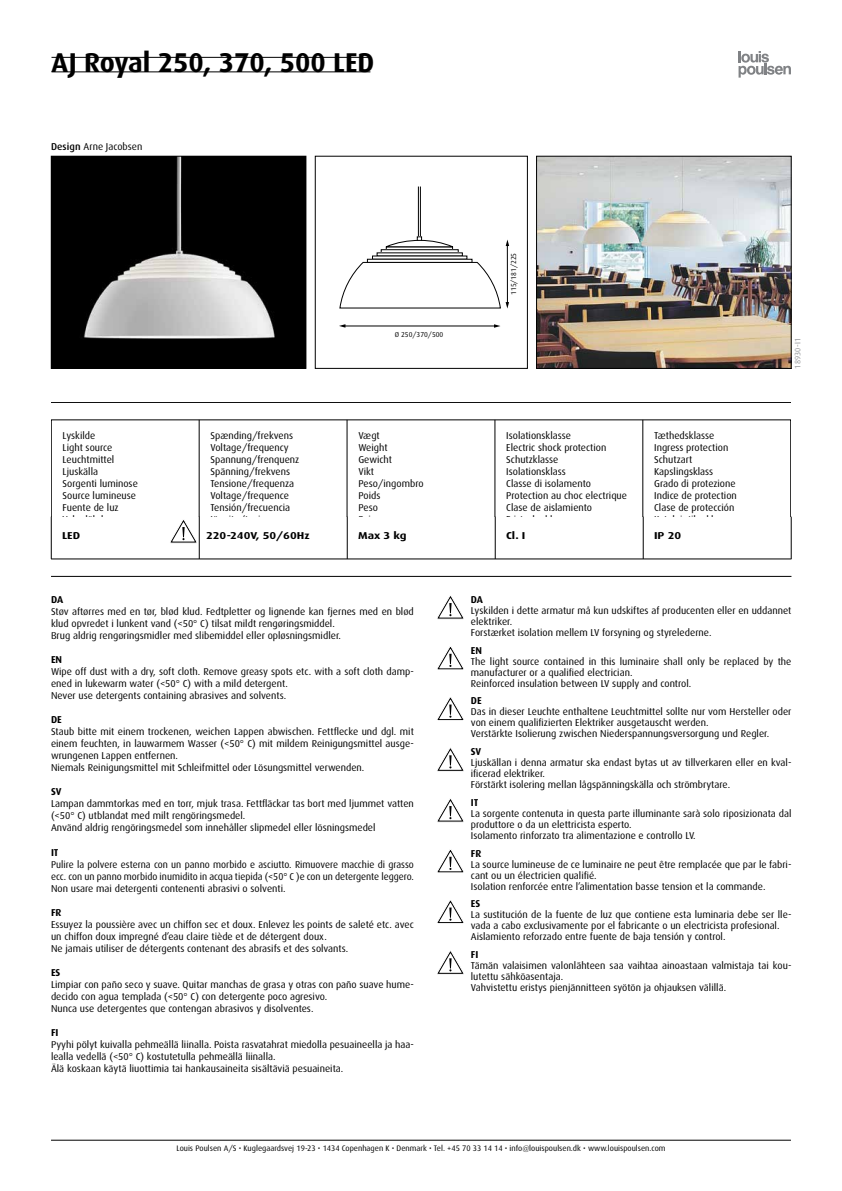
<style>
.page{position:relative;width:842px;height:1191px;background:#fff}
.page>*{position:absolute;margin:0;border:0;box-sizing:border-box;transform-origin:0 0}
.t1{font:700 27.2px "Dax";color:#000}
.t2{font:10px/12px "Dax";color:#000}
.t3{font:10px/12px "Dax";color:#000;text-align:justify;scale:.96 1}
.t4{font:700 10px "Dax";color:#000;scale:1.2 1}
.t5{font:700 10px "Dax";color:#000}
.t6{font:8px "Dax";color:#000}
.t7{font:8px "Dax";color:#939598}
.t8{font:7.2px "Dax";color:#000}
.s1{font-weight:500}
</style>
<div class="page">
<svg style="left:437px;top:596px;width:27px;height:23px"></svg>
<svg style="left:437px;top:646px;width:27px;height:24px"></svg>
<svg style="left:437px;top:747px;width:27px;height:24px"></svg>
<svg style="left:437px;top:799px;width:27px;height:23px"></svg>
<svg style="left:437px;top:849px;width:27px;height:24px"></svg>
<svg style="left:437px;top:900px;width:27px;height:23px"></svg>
<svg style="left:437px;top:950px;width:27px;height:24px"></svg>
<svg style="left:437px;top:697px;width:27px;height:23px"></svg>
<svg style="left:170px;top:520px;width:27px;height:23px"></svg>
<svg style="left:738px;top:51px;width:53px;height:27px"></svg>
<hr style="left:51px;top:1140px;width:740px;height:1px;background:#000">
<hr style="left:51px;top:402px;width:740px;height:1px;background:#000">
<svg style="left:51px;top:419px;width:740px;height:97px"></svg>
<hr style="left:51px;top:516px;width:1px;height:43px;background:#000">
<hr style="left:199px;top:516px;width:1px;height:43px;background:#000">
<hr style="left:347px;top:516px;width:1px;height:43px;background:#000">
<hr style="left:495px;top:516px;width:1px;height:43px;background:#000">
<hr style="left:643px;top:516px;width:1px;height:43px;background:#000">
<hr style="left:791px;top:516px;width:1px;height:43px;background:#000">
<hr style="left:51px;top:558px;width:740px;height:1px;background:#000">
<hr style="left:51px;top:576px;width:740px;height:1px;background:#000">
<img style="left:53px;top:158px;width:251px;height:209px">
<div style="left:51px;top:156px;width:255px;height:213px;border:1px solid #000"></div>
<hr style="left:51px;top:57px;width:319px;height:1px;background:#000">
<hr style="left:51px;top:72px;width:319px;height:1px;background:#000">
<div style="left:418px;top:186px;width:3px;height:51px;border:1px solid #000"></div>
<div style="left:381px;top:249px;width:78px;height:4px;border:1px solid #000"></div>
<svg style="left:385px;top:236px;width:69px;height:12px"></svg>
<hr style="left:507px;top:245px;width:1px;height:59px;background:#000">
<hr style="left:343px;top:325px;width:152px;height:1px;background:#000">
<svg style="left:506px;top:239px;width:3px;height:7px"></svg>
<svg style="left:339px;top:324px;width:6px;height:4px"></svg>
<svg style="left:494px;top:324px;width:6px;height:4px"></svg>
<svg style="left:339px;top:262px;width:170px;height:47px"></svg>
<div style="left:315px;top:156px;width:213px;height:213px;border:1px solid #000"></div>
<img style="left:538px;top:158px;width:251px;height:209px">
<div style="left:536px;top:156px;width:255px;height:213px;border:1px solid #000"></div>
<h1 class="t1" style="left:51px;top:47px;width:324px">AJ Royal 250, 370, 500 LED</h1>
<p class="t2" style="left:51px;top:140px;width:93px"><span class="s1">Design</span> Arne Jacobsen</p>
<p class="t8" style="left:395px;top:330px;width:50px">Ø 250/370/500</p>
<p class="t8" style="left:510px;top:295px;width:44px;rotate:-90deg">115/181/225</p>
<p class="t2" style="left:63px;top:429px;width:77px">Lyskilde<br>Light source<br>Leuchtmittel<br>Ljuskälla<br>Sorgenti luminose<br>Source lumineuse<br>Fuente de luz<br>Valonlähde</p>
<p class="t2" style="left:210px;top:429px;width:90px">Spænding/frekvens<br>Voltage/frequency<br>Spannung/frenquenz<br>Spänning/frekvens<br>Tensione/frequenza<br>Voltage/frequence<br>Tensión/frecuencia</p>
<p class="t2" style="left:358px;top:429px;width:67px">Vægt<br>Weight<br>Gewicht<br>Vikt<br>Peso/ingombro<br>Poids<br>Peso</p>
<p class="t2" style="left:506px;top:429px;width:122px">Isolationsklasse<br>Electric shock protection<br>Schutzklasse<br>Isolationsklass<br>Classe di isolamento<br>Protection au choc electrique<br>Clase de aislamiento</p>
<p class="t2" style="left:654px;top:429px;width:84px">Tæthedsklasse<br>Ingress protection<br>Schutzart<br>Kapslingsklass<br>Grado di protezione<br>Indice de protection<br>Clase de protección<br>Kotelointiluokka</p>
<p class="t4" style="left:62px;top:530px;width:17px">LED</p>
<p class="t4" style="left:206px;top:530px;width:88px">220-240V, 50/60Hz</p>
<p class="t4" style="left:358px;top:530px;width:42px">Max 3 kg</p>
<p class="t4" style="left:506px;top:530px;width:18px">Cl. I</p>
<p class="t4" style="left:654px;top:530px;width:24px">IP 20</p>
<p class="t7" style="left:793px;top:369px;width:32px;rotate:-90deg">18930-I1</p>
<p class="t5" style="left:51px;top:593px;width:14px">DA</p>
<p class="t2" style="left:51px;top:605px;width:364px">Støv aftørres med en tør, blød klud. Fedtpletter og lignende kan fjernes med en blød klud opvredet i lunkent vand (&lt;50° C) tilsat mildt rengøringsmiddel.<br>Brug aldrig rengøringsmidler med slibemiddel eller opløsningsmidler.</p>
<p class="t5" style="left:51px;top:654px;width:13px">EN</p>
<p class="t2" style="left:51px;top:665px;width:364px">Wipe off dust with a dry, soft cloth. Remove greasy spots etc. with a soft cloth damp&shy;ened in lukewarm water (&lt;50° C) with a mild detergent.<br>Never use detergents containing abrasives and solvents.</p>
<p class="t5" style="left:51px;top:714px;width:12px">DE</p>
<p class="t2" style="left:51px;top:726px;width:364px">Staub bitte mit einem trockenen, weichen Lappen abwischen. Fettflecke und dgl. mit einem feuchten, in lauwarmem Wasser (&lt;50° C) mit mildem Reinigungsmittel ausge&shy;wrungenen Lappen entfernen.<br>Niemals Reinigungsmittel mit Schleifmittel oder Lösungsmittel verwenden.</p>
<p class="t5" style="left:51px;top:786px;width:12px">SV</p>
<p class="t2" style="left:51px;top:798px;width:364px">Lampan dammtorkas med en torr, mjuk trasa. Fettfläckar tas bort med ljummet vatten (&lt;50° C) utblandat med milt rengöringsmedel.<br>Använd aldrig rengöringsmedel som innehåller slipmedel eller lösningsmedel</p>
<p class="t5" style="left:51px;top:846px;width:9px">IT</p>
<p class="t3" style="left:51px;top:858px;width:380px">Pulire la polvere esterna con un panno morbido e asciutto. Rimuovere macchie di grasso ecc. con un panno morbido inumidito in acqua tiepida (&lt;50° C )e con un detergente leggero.<br>Non usare mai detergenti contenenti abrasivi o solventi.</p>
<p class="t5" style="left:51px;top:906px;width:12px">FR</p>
<p class="t2" style="left:51px;top:918px;width:364px">Essuyez la poussière avec un chiffon sec et doux. Enlevez les points de saleté etc. avec un chiffon doux impregné d’eau claire tiède et de détergent doux.<br>Ne jamais utiliser de détergents contenant des abrasifs et des solvants.</p>
<p class="t5" style="left:51px;top:967px;width:11px">ES</p>
<p class="t2" style="left:51px;top:978px;width:364px">Limpiar con paño seco y suave. Quitar manchas de grasa y otras con paño suave hume&shy;decido con agua templada (&lt;50° C) con detergente poco agresivo.<br>Nunca use detergentes que contengan abrasivos y disolventes.</p>
<p class="t5" style="left:51px;top:1027px;width:9px">FI</p>
<p class="t2" style="left:51px;top:1038px;width:364px">Pyyhi pölyt kuivalla pehmeällä liinalla. Poista rasvatahrat miedolla pesuaineella ja haa&shy;lealla vedellä (&lt;50° C) kostutetulla pehmeällä liinalla.<br>Älä koskaan käytä liuottimia tai hankausaineita sisältäviä pesuaineita.</p>
<p class="t5" style="left:471px;top:594px;width:14px">DA</p>
<p class="t2" style="left:471px;top:605px;width:322px;line-height:11px">Lyskilden i dette armatur må kun udskiftes af producenten eller en uddannet elektriker.<br>Forstærket isolation mellem LV forsyning og styrelederne.</p>
<p class="t5" style="left:471px;top:644px;width:13px">EN</p>
<p class="t2" style="left:471px;top:656px;width:322px;line-height:11px">The light source contained in this luminaire shall only be replaced by the manufacturer or a qualified electrician.</p>
<p class="t5" style="left:471px;top:695px;width:12px">DE</p>
<p class="t2" style="left:471px;top:706px;width:322px;line-height:11px">Das in dieser Leuchte enthaltene Leuchtmittel sollte nur vom Hersteller oder von einem qualifizierten Elektriker ausgetauscht werden.</p>
<p class="t5" style="left:471px;top:746px;width:12px">SV</p>
<p class="t2" style="left:471px;top:757px;width:322px;line-height:11px">Ljuskällan i denna armatur ska endast bytas ut av tillverkaren eller en kval&shy;ificerad elektriker.</p>
<p class="t5" style="left:471px;top:796px;width:9px">IT</p>
<p class="t2" style="left:471px;top:808px;width:322px;line-height:11px">La sorgente contenuta in questa parte illuminante sarà solo riposizionata dal produttore o da un elettricista esperto.</p>
<p class="t5" style="left:471px;top:847px;width:12px">FR</p>
<p class="t2" style="left:471px;top:858px;width:322px;line-height:11px">La source lumineuse de ce luminaire ne peut être remplacée que par le fabri&shy;cant ou un électricien qualifié.</p>
<p class="t5" style="left:471px;top:898px;width:11px">ES</p>
<p class="t2" style="left:471px;top:909px;width:322px;line-height:11px">La sustitución de la fuente de luz que contiene esta luminaria debe ser lle&shy;vada a cabo exclusivamente por el fabricante o un electricista profesional.</p>
<p class="t5" style="left:471px;top:949px;width:9px">FI</p>
<p class="t2" style="left:471px;top:960px;width:322px;line-height:11px">Tämän valaisimen valonlähteen saa vaihtaa ainoastaan valmistaja tai kou&shy;lutettu sähköasentaja.</p>
<p class="t2" style="left:471px;top:677px;width:222px">Reinforced insulation between LV supply and control.</p>
<p class="t2" style="left:471px;top:728px;width:300px">Verstärkte Isolierung zwischen Niederspannungsversorgung und Regler.</p>
<p class="t2" style="left:471px;top:778px;width:261px">Förstärkt isolering mellan lågspänningskälla och strömbrytare.</p>
<p class="t2" style="left:471px;top:829px;width:226px">Isolamento rinforzato tra alimentazione e controllo LV.</p>
<p class="t2" style="left:471px;top:880px;width:296px">Isolation renforcée entre l’alimentation basse tension et la commande.</p>
<p class="t2" style="left:471px;top:931px;width:256px">Aislamiento reforzado entre fuente de baja tensión y control.</p>
<p class="t2" style="left:471px;top:981px;width:257px">Vahvistettu eristys pienjännitteen syötön ja ohjauksen välillä.</p>
<p class="t6" style="left:176px;top:1144px;width:491px">Louis Poulsen A/S • Kuglegaardsvej 19-23 • 1434 Copenhagen K • Denmark • Tel. +45 70 33 14 14 • info@louispoulsen.dk • www.louispoulsen.com</p>
</div>
